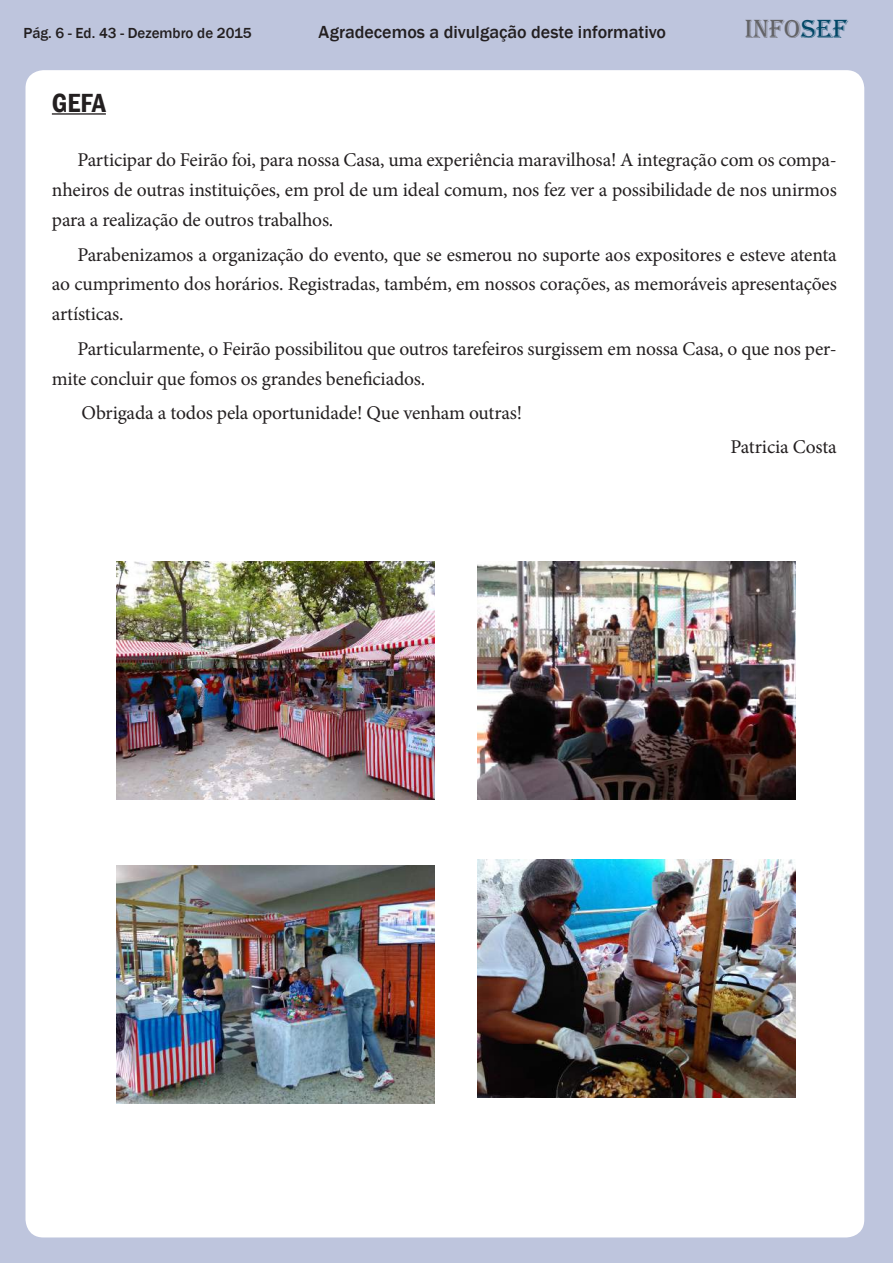
<style>
.page{position:relative;width:893px;height:1263px;background:#bec5dd}
.page>*{position:absolute;margin:0;border:0;box-sizing:border-box;transform-origin:0 0}
.t1{font:27px "Algerian";color:#636366}
.t2{font:600 condensed 27px "Franklin Gothic";color:#231f20}
.t3{font:19.5px/30px "Minion Pro";letter-spacing:-.01em;color:#231f20;text-align:justify}
.t4{font:500 18px "Franklin Gothic";color:#231f20}
.t5{font:500 15px "Franklin Gothic";color:#231f20}
.s1{color:#024766}
</style>
<div class="page">
<div style="left:26px;top:70px;width:838px;height:1167px;background:#fff;border-radius:18px"></div>
<hr style="left:52px;top:113px;width:54px;height:2px;background:#231f20">
<img style="left:477px;top:859px;width:318px;height:238px">
<img style="left:117px;top:865px;width:318px;height:239px">
<img style="left:477px;top:561px;width:318px;height:239px">
<img style="left:117px;top:561px;width:318px;height:239px">
<p class="t5" style="left:23px;top:23px;width:230px">Pág. 6 - Ed. 43 - Dezembro de 2015</p>
<p class="t4" style="left:318px;top:21px;width:349px">Agradecemos a divulgação deste informativo</p>
<h1 class="t1" style="left:745px;top:14px;width:104px">INFO<span class="s1">SEF</span></h1>
<h1 class="t2" style="left:52px;top:85px;width:56px">GEFA</h1>
<p class="t3" style="left:52px;top:145px;width:786px;text-indent:26px">Participar do Feirão foi, para nossa Casa, uma experiência maravilhosa! A integração com os compa&shy;nheiros de outras instituições, em prol de um ideal comum, nos fez ver a possibilidade de nos unirmos para a realização de outros trabalhos.</p>
<p class="t3" style="left:52px;top:239px;width:786px;text-indent:26px">Parabenizamos a organização do evento, que se esmerou no suporte aos expositores e esteve atenta ao cumprimento dos horários. Registradas, também, em nossos corações, as memoráveis apresentações artísticas.</p>
<p class="t3" style="left:52px;top:334px;width:786px;text-indent:26px">Particularmente, o Feirão possibilitou que outros tarefeiros surgissem em nossa Casa, o que nos per&shy;mite concluir que fomos os grandes beneficiados.</p>
<p class="t3" style="left:82px;top:398px;width:442px">Obrigada a todos pela oportunidade! Que venham outras!</p>
<p class="t3" style="left:731px;top:432px;width:108px">Patricia Costa</p>
</div>
